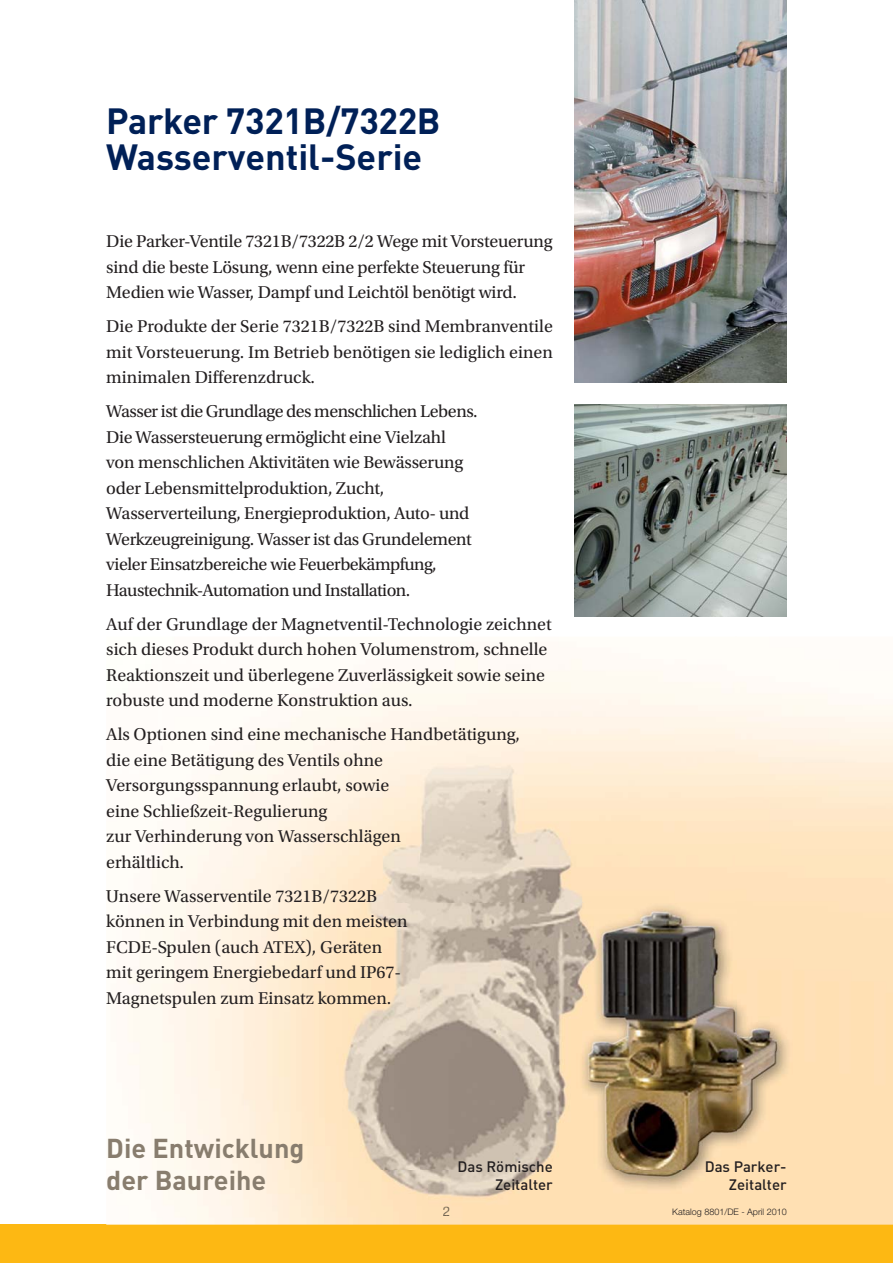
<style>
.page{position:relative;width:893px;height:1263px;background:#fff}
.page>*{position:absolute;margin:0;border:0;box-sizing:border-box;transform-origin:0 0}
.t1{font:700 36px/36px "DINOT";letter-spacing:-.01em;color:#002057}
.t2{font:700 27px/32.4px "DINOT";color:#887d6e}
.t3{font:18px/25.5px "Utopia Std";letter-spacing:-.005em;color:#231f20}
.t4{font:500 15px/18px "DINOT";color:#231f20;text-align:right}
.t5{font:13.5px "Helvetica Neue LT Std";color:#231f20}
.t6{font:300 9px "Helvetica Neue LT Std";color:#231f20}
</style>
<div class="page">
<div style="left:0;top:1225px;width:893px;height:38px;background:#fdb813"></div>
<img style="left:106px;top:658px;width:787px;height:567px">
<svg style="left:443px;top:1207px;width:6px;height:9px"></svg>
<img style="left:574px;top:0;width:213px;height:383px">
<img style="left:574px;top:404px;width:213px;height:213px">
<h1 class="t1" style="left:106px;top:107px;width:336px">Parker 7321B/7322B<br>Wasserventil-Serie</h1>
<p class="t3" style="left:106px;top:230px;width:448px">Die Parker-Ventile 7321B/7322B 2/2 Wege mit Vorsteuerung sind die beste Lösung, wenn eine perfekte Steuerung für<br>Medien wie Wasser, Dampf und Leichtöl benötigt wird.</p>
<p class="t3" style="left:106px;top:315px;width:448px;text-align:justify">Die Produkte der Serie 7321B/7322B sind Membranventile mit Vorsteuerung. Im Betrieb benötigen sie lediglich einen minimalen Differenzdruck.</p>
<p class="t3" style="left:106px;top:400px;width:373px">Wasser ist die Grundlage des menschlichen Lebens.<br>Die Wassersteuerung ermöglicht eine Vielzahl von menschlichen Aktivitäten wie Bewässerung oder Lebensmittelproduktion, Zucht, Wasserverteilung, Energieproduktion, Auto- und Werkzeugreinigung. Wasser ist das Grundelement vieler Einsatzbereiche wie Feuerbekämpfung, Haustechnik-Automation und Installation.</p>
<p class="t3" style="left:106px;top:613px;width:447px">Auf der Grundlage der Magnetventil-Technologie zeichnet sich dieses Produkt durch hohen Volumenstrom, schnelle Reaktionszeit und überlegene Zuverlässigkeit sowie seine robuste und moderne Konstruktion aus.</p>
<p class="t3" style="left:106px;top:723px;width:415px">Als Optionen sind eine mechanische Handbetätigung, die eine Betätigung des Ventils ohne Versorgungsspannung erlaubt, sowie<br>eine Schließzeit-Regulierung<br>zur Verhinderung von Wasserschlägen<br>erhältlich.</p>
<p class="t3" style="left:106px;top:885px;width:303px">Unsere Wasserventile 7321B/7322B können in Verbindung mit den meisten FCDE-Spulen (auch ATEX), Geräten mit geringem Energiebedarf und IP67- Magnetspulen zum Einsatz kommen.</p>
<h2 class="t2" style="left:106px;top:1135px;width:200px">Die Entwicklung der Baureihe</h2>
<p class="t4" style="left:457px;top:1160px;width:97px">Das Römische<br>Zeitalter</p>
<p class="t4" style="left:705px;top:1160px;width:84px">Das Parker-<br>Zeitalter</p>
<p class="t5" style="left:443px;top:1207px;width:9px">2</p>
<p class="t6" style="left:672px;top:1209px;width:116px">Katalog 8801/DE - April 2010</p>
</div>
